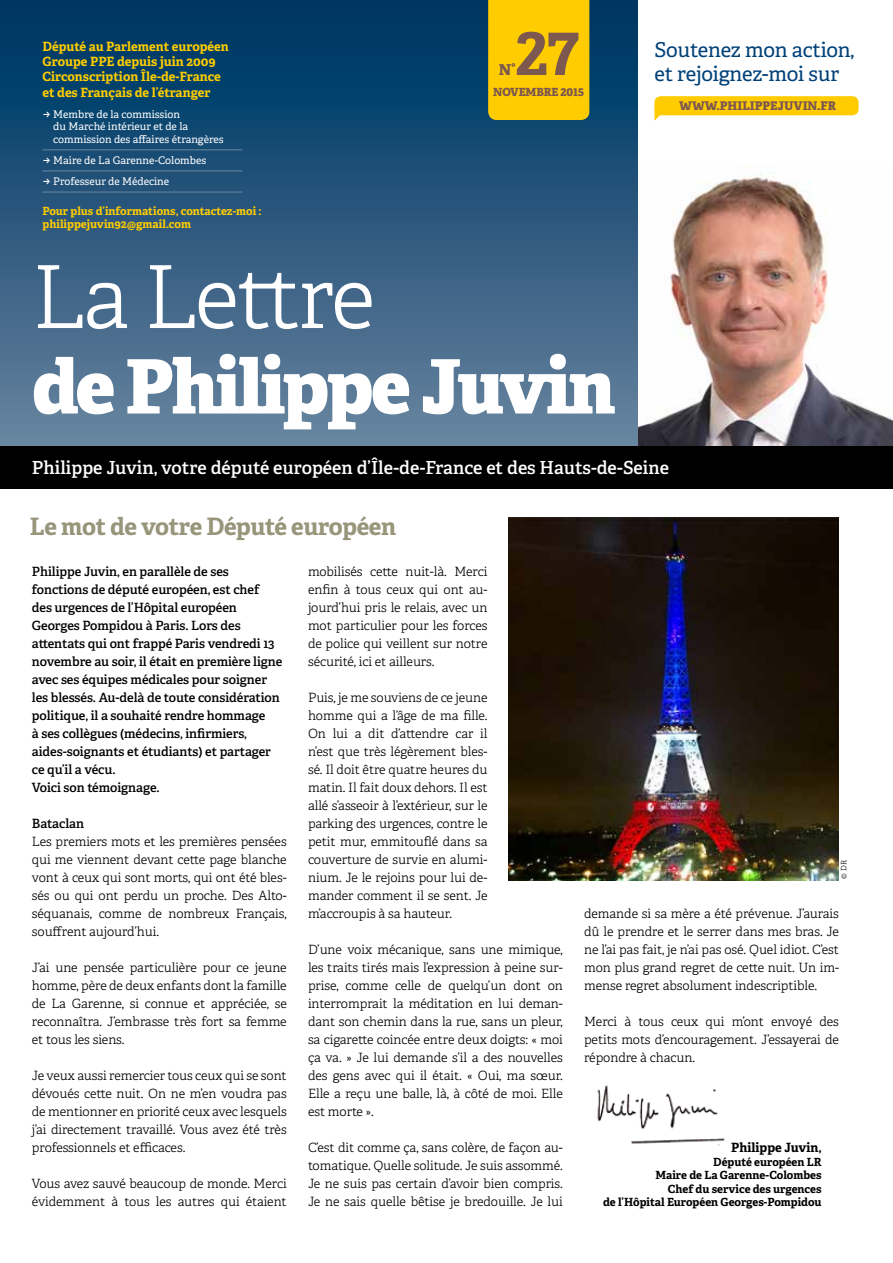
<style>
.page{position:relative;width:893px;height:1263px;background:#fff}
.page>*{position:absolute;margin:0;border:0;box-sizing:border-box;transform-origin:0 0}
.t1{font:300 86.7px "Adelle";letter-spacing:-.03em;color:#fff}
.t2{font:800 75px "Adelle";letter-spacing:-.03em;color:#fff}
.t3{font:700 62.1px "Adelle";color:#7d584e}
.t4{font:700 24px "Adelle";letter-spacing:-.015em;color:#97957a}
.t5{font:20.55px/24.6px "Adelle";letter-spacing:-.01em;color:#004178}
.t6{font:600 18px "Adelle";color:#fff}
.t7{font:800 15px "Adelle";color:#7d584e}
.t8{font:300 12.75px/18px "Adelle";letter-spacing:-.005em;color:#000;text-align:justify}
.t9{font:600 12.75px/18px "Adelle";letter-spacing:-.005em;color:#000}
.t10{font:700 12.75px/15.3px "Adelle";color:#fecc00}
.t11{font:700 12.75px "Adelle";color:#000}
.t12{font:800 12px "Adelle";color:#7d584e}
.t13{font:700 11.25px/13.5px "Adelle";letter-spacing:-.005em;color:#000;text-align:right}
.t14{font:700 11.25px/12.8px "Adelle";color:#fecc00}
.t15{font:800 11.25px "Adelle";letter-spacing:-.01em;color:#7d584e}
.t16{font:10.5px/12.6px "Adelle";color:#fff}
.t17{font:300 7.5px "Adelle";color:#000}
</style>
<div class="page">
<img style="left:597px;top:1085px;width:128px;height:61px">
<img style="left:638px;top:173px;width:255px;height:273px">
<div style="left:0;top:0;width:638px;height:446px;background:linear-gradient(to bottom,#00315f,#68839e)"></div>
<svg style="left:654px;top:111px;width:14px;height:10px"></svg>
<div style="left:654px;top:96px;width:205px;height:19px;background:#fecc00;border-radius:6px"></div>
<hr style="left:43px;top:149px;width:199px;height:1px;background:#6887a0">
<hr style="left:43px;top:171px;width:199px;height:1px;background:#6887a0">
<hr style="left:43px;top:192px;width:199px;height:1px;background:#6887a0">
<div style="left:488px;top:0;width:101px;height:120px;background:#fecc00"></div>
<div style="left:0;top:446px;width:893px;height:43px;background:#000"></div>
<img style="left:509px;top:517px;width:329px;height:363px">
<svg style="left:43px;top:112px;width:7px;height:5px"></svg>
<svg style="left:43px;top:158px;width:7px;height:5px"></svg>
<svg style="left:43px;top:179px;width:7px;height:6px"></svg>
<p class="t10" style="left:43px;top:39px;width:188px">Député au Parlement européen<br>Groupe PPE depuis juin 2009<br>Circonscription Île-de-France et des Français de l’étranger</p>
<p class="t16" style="left:53px;top:108px;width:172px">Membre de la commission<br>du Marché intérieur et de la commission des affaires étrangères</p>
<p class="t16" style="left:53px;top:150px;width:154px;line-height:21.1px">Maire de La Garenne-Colombes<br>Professeur de Médecine</p>
<p class="t14" style="left:43px;top:205px;width:221px">Pour plus d’informations, contactez-moi : philippejuvin92@gmail.com</p>
<h3 class="t3" style="left:515px;top:13px;width:65px">27</h3>
<p class="t15" style="left:493px;top:85px;width:93px">NOVEMBRE 2015</p>
<p class="t7" style="left:499px;top:60px;width:18px">N°</p>
<h1 class="t1" style="left:32px;top:244px;width:345px">La Lettre</h1>
<h2 class="t2" style="left:32px;top:338px;width:585px">de Philippe Juvin</h2>
<h3 class="t5" style="left:654px;top:37px;width:201px">Soutenez mon action, et rejoignez-moi sur</h3>
<p class="t12" style="left:679px;top:98px;width:158px">WWW.PHILIPPEJUVIN.FR</p>
<h3 class="t6" style="left:32px;top:456px;width:639px">Philippe Juvin, votre député européen d’Île-de-France et des Hauts-de-Seine</h3>
<h3 class="t4" style="left:30px;top:511px;width:368px">Le mot de votre Député européen</h3>
<p class="t9" style="left:32px;top:563px;width:252px">Philippe Juvin, en parallèle de ses fonctions de député européen, est chef des urgences de l’Hôpital européen Georges Pompidou à Paris. Lors des attentats qui ont frappé Paris vendredi 13 novembre au soir, il était en première ligne avec ses équipes médicales pour soigner les blessés. Au-delà de toute considération politique, il a souhaité rendre hommage<br>à ses collègues (médecins, infirmiers, aides-soignants et étudiants) et partager ce qu’il a vécu.<br>Voici son témoignage.</p>
<p class="t9" style="left:32px;top:815px;width:54px">Bataclan</p>
<p class="t8" style="left:32px;top:833px;width:256px">Les premiers mots et les premières pensées qui me viennent devant cette page blanche vont à ceux qui sont morts, qui ont été bles&shy;sés ou qui ont perdu un proche. Des Alto&shy;séquanais, comme de nombreux Français, souffrent aujourd’hui.</p>
<p class="t8" style="left:32px;top:959px;width:256px">J’ai une pensée particulière pour ce jeune homme, père de deux enfants dont la famille de La Garenne, si connue et appréciée, se reconnaîtra. J’embrasse très fort sa femme et tous les siens.</p>
<p class="t8" style="left:32px;top:1067px;width:256px">Je veux aussi remercier tous ceux qui se sont dévoués cette nuit. On ne m’en voudra pas de mentionner en priorité ceux avec lesquels j’ai directement travaillé. Vous avez été très professionnels et efficaces.</p>
<p class="t8" style="left:32px;top:1175px;width:256px">Vous avez sauvé beaucoup de monde. Merci évidemment à tous les autres qui étaient</p>
<p class="t8" style="left:308px;top:563px;width:181px">mobilisés cette nuit-là. Merci enfin à tous ceux qui ont au&shy;jourd’hui pris le relais, avec un mot particulier pour les forces de police qui veillent sur notre sécurité, ici et ailleurs.</p>
<p class="t8" style="left:308px;top:689px;width:181px">Puis, je me souviens de ce jeune homme qui a l’âge de ma fille.<br>On lui a dit d’attendre car il n’est que très légèrement bles&shy;sé. Il doit être quatre heures du matin. Il fait doux dehors. Il est allé s’asseoir à l’extérieur, sur le parking des urgences, contre le petit mur, emmitouflé dans sa couverture de survie en alumi&shy;nium. Je le rejoins pour lui de&shy;mander comment il se sent. Je m’accroupis à sa hauteur.</p>
<p class="t8" style="left:308px;top:941px;width:256px">D’une voix mécanique, sans une mimique, les traits tirés mais l’expression à peine sur&shy;prise, comme celle de quelqu’un dont on interromprait la méditation en lui deman&shy;dant son chemin dans la rue, sans un pleur, sa cigarette coincée entre deux doigts: « moi ça va. » Je lui demande s’il a des nouvelles des gens avec qui il était. « Oui, ma sœur.<br>Elle a reçu une balle, là, à côté de moi. Elle est morte ».</p>
<p class="t8" style="left:308px;top:1139px;width:256px">C’est dit comme ça, sans colère, de façon au&shy;tomatique. Quelle solitude. Je suis assommé.<br>Je ne suis pas certain d’avoir bien compris.<br>Je ne sais quelle bêtise je bredouille. Je lui</p>
<p class="t17" style="left:839px;top:878px;width:20px;rotate:-90deg">© DR</p>
<p class="t8" style="left:584px;top:905px;width:256px">demande si sa mère a été prévenue. J’aurais dû le prendre et le serrer dans mes bras. Je ne l’ai pas fait, je n’ai pas osé. Quel idiot. C’est mon plus grand regret de cette nuit. Un im&shy;mense regret absolument indescriptible.</p>
<p class="t8" style="left:584px;top:1013px;width:256px">Merci à tous ceux qui m’ont envoyé des petits mots d’encouragement. J’essayerai de répondre à chacun.</p>
<p class="t11" style="left:731px;top:1140px;width:92px">Philippe Juvin,</p>
<p class="t13" style="left:603px;top:1155px;width:220px">Député européen LR<br>Maire de La Garenne-Colombes<br>Chef du service des urgences<br>de l’Hôpital Européen Georges-Pompidou</p>
</div>
